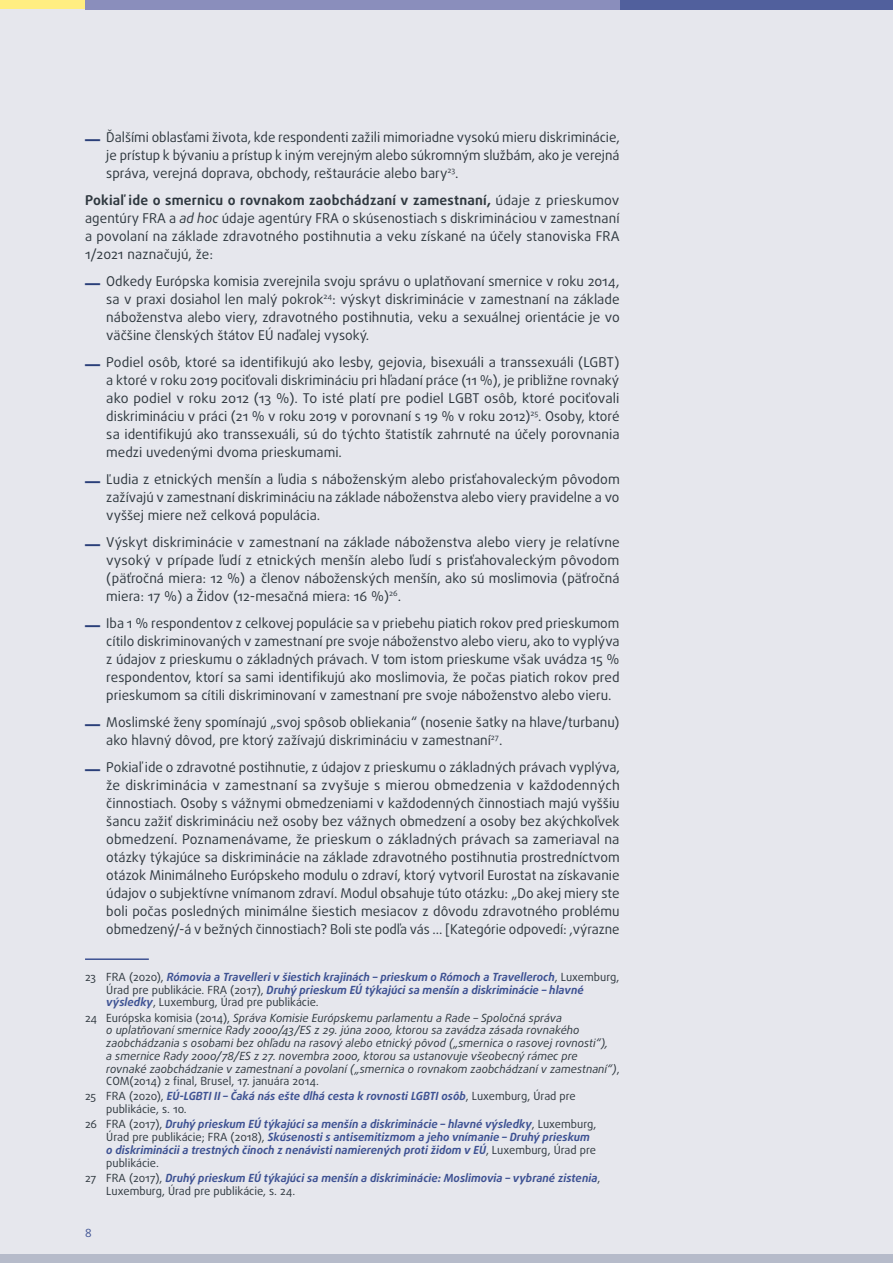
<style>
.page{position:relative;width:893px;height:1263px;background:#fff}
.page>*{position:absolute;margin:0;border:0;box-sizing:border-box;transform-origin:0 0}
.BODYTEXT{font:13.5px/18px "Daxline Pro";color:#2f383f;text-align:justify}
.endnotes{font:italic 700 11.25px/12.8px "Daxline Pro";color:#3e5293}
.endnotes-2{font:italic 11.25px/12.8px "Daxline Pro";color:#2f383f}
.t1{font:11.25px "Daxline Pro";color:#3e5293}
.s1{font-weight:700;font-size:18px;color:#2a3f79}
.s2{font-weight:700}
.s3{font-style:italic}
.s4{font-weight:400;font-style:normal;color:#2f383f}
.s5{font-style:normal}
</style>
<div class="page">
<div style="left:0;top:9px;width:893px;height:1249px;background:#e6e7ed"></div>
<div style="left:0;top:1254px;width:893px;height:9px;background:#b6bbca"></div>
<div style="left:393px;top:0;width:500px;height:10px;background:#51609d"></div>
<div style="left:85px;top:0;width:535px;height:10px;background:#8a8ebc"></div>
<div style="left:0;top:0;width:85px;height:9px;background:#ffee81"></div>
<hr style="left:85px;top:958px;width:64px;height:2px;background:#3e5293">
<p class="BODYTEXT" style="left:106px;top:128px;width:515px;text-indent:-21px"><span class="s1">―</span> Ďalšími oblasťami života, kde respondenti zažili mimoriadne vysokú mieru diskriminácie, je prístup k bývaniu a prístup k iným verejným alebo súkromným službám, ako je verejná správa, verejná doprava, obchody, reštaurácie alebo bary<sup>23</sup>.</p>
<p class="BODYTEXT" style="left:85px;top:191px;width:536px"><span class="s2">Pokiaľ ide o smernicu o rovnakom zaobchádzaní v zamestnaní,</span> údaje z prieskumov agentúry FRA a <span class="s3">ad hoc</span> údaje agentúry FRA o skúsenostiach s diskrimináciou v zamestnaní a povolaní na základe zdravotného postihnutia a veku získané na účely stanoviska FRA 1/2021 naznačujú, že:</p>
<p class="BODYTEXT" style="left:106px;top:272px;width:515px;text-indent:-21px"><span class="s1">―</span> Odkedy Európska komisia zverejnila svoju správu o uplatňovaní smernice v roku 2014, sa v praxi dosiahol len malý pokrok<sup>24</sup>: výskyt diskriminácie v zamestnaní na základe náboženstva alebo viery, zdravotného postihnutia, veku a sexuálnej orientácie je vo väčšine členských štátov EÚ naďalej vysoký.</p>
<p class="BODYTEXT" style="left:106px;top:353px;width:515px;text-indent:-21px"><span class="s1">―</span> Podiel osôb, ktoré sa identifikujú ako lesby, gejovia, bisexuáli a transsexuáli (LGBT) a ktoré v roku 2019 pociťovali diskrimináciu pri hľadaní práce (11 %), je približne rovnaký ako podiel v roku 2012 (13 %). To isté platí pre podiel LGBT osôb, ktoré pociťovali diskrimináciu v práci (21 % v roku 2019 v porovnaní s 19 % v roku 2012)<sup>25</sup>. Osoby, ktoré sa identifikujú ako transsexuáli, sú do týchto štatistík zahrnuté na účely porovnania medzi uvedenými dvoma prieskumami.</p>
<p class="BODYTEXT" style="left:106px;top:470px;width:515px;text-indent:-21px"><span class="s1">―</span> Ľudia z etnických menšín a ľudia s náboženským alebo prisťahovaleckým pôvodom zažívajú v zamestnaní diskrimináciu na základe náboženstva alebo viery pravidelne a vo vyššej miere než celková populácia.</p>
<p class="BODYTEXT" style="left:106px;top:533px;width:515px;text-indent:-21px"><span class="s1">―</span> Výskyt diskriminácie v zamestnaní na základe náboženstva alebo viery je relatívne vysoký v prípade ľudí z etnických menšín alebo ľudí s prisťahovaleckým pôvodom (päťročná miera: 12 %) a členov náboženských menšín, ako sú moslimovia (päťročná miera: 17 %) a Židov (12-mesačná miera: 16 %)<sup>26</sup>.</p>
<p class="BODYTEXT" style="left:106px;top:614px;width:515px;text-indent:-21px"><span class="s1">―</span> Iba 1 % respondentov z celkovej populácie sa v priebehu piatich rokov pred prieskumom cítilo diskriminovaných v zamestnaní pre svoje náboženstvo alebo vieru, ako to vyplýva z údajov z prieskumu o základných právach. V tom istom prieskume však uvádza 15 % respondentov, ktorí sa sami identifikujú ako moslimovia, že počas piatich rokov pred prieskumom sa cítili diskriminovaní v zamestnaní pre svoje náboženstvo alebo vieru.</p>
<p class="BODYTEXT" style="left:106px;top:713px;width:515px;text-indent:-21px"><span class="s1">―</span> Moslimské ženy spomínajú „svoj spôsob obliekania“ (nosenie šatky na hlave/turbanu) ako hlavný dôvod, pre ktorý zažívajú diskrimináciu v zamestnaní<sup>27</sup>.</p>
<p class="BODYTEXT" style="left:106px;top:758px;width:515px;text-indent:-21px"><span class="s1">―</span> Pokiaľ ide o zdravotné postihnutie, z údajov z prieskumu o základných právach vyplýva, že diskriminácia v zamestnaní sa zvyšuje s mierou obmedzenia v každodenných činnostiach. Osoby s vážnymi obmedzeniami v každodenných činnostiach majú vyššiu šancu zažiť diskrimináciu než osoby bez vážnych obmedzení a osoby bez akýchkoľvek obmedzení. Poznamenávame, že prieskum o základných právach sa zameriaval na otázky týkajúce sa diskriminácie na základe zdravotného postihnutia prostredníctvom otázok Minimálneho Európskeho modulu o zdraví, ktorý vytvoril Eurostat na získavanie údajov o subjektívne vnímanom zdraví. Modul obsahuje túto otázku: „Do akej miery ste boli počas posledných minimálne šiestich mesiacov z dôvodu zdravotného problému obmedzený/-á v bežných činnostiach? Boli ste podľa vás ... [Kategórie odpovedí: ,výrazne</p>
<p class="endnotes" style="left:106px;top:970px;width:515px;text-indent:-21px"><span class="s4">23 FRA (2020),</span> Rómovia a Travelleri v šiestich krajinách – prieskum o Rómoch a Travelleroch<span class="s4">, Luxemburg,<br>Úrad pre publikácie. FRA (2017),</span> Druhý prieskum EÚ týkajúci sa menšín a diskriminácie – hlavné výsledky<span class="s4">, Luxemburg, Úrad pre publikácie.</span></p>
<p class="endnotes-2" style="left:106px;top:1011px;width:515px;text-indent:-21px"><span class="s5">24 Európska komisia (2014),</span> Správa Komisie Európskemu parlamentu a Rade – Spoločná správa<br>o uplatňovaní smernice Rady 2000/43/ES z 29. júna 2000, ktorou sa zavádza zásada rovnakého zaobchádzania s osobami bez ohľadu na rasový alebo etnický pôvod („smernica o rasovej rovnosti“),<br>a smernice Rady 2000/78/ES z 27. novembra 2000, ktorou sa ustanovuje všeobecný rámec pre rovnaké zaobchádzanie v zamestnaní a povolaní („smernica o rovnakom zaobchádzaní v zamestnaní“)<span class="s5">, COM(2014) 2 final, Brusel, 17. januára 2014.</span></p>
<p class="endnotes" style="left:106px;top:1090px;width:471px;text-indent:-21px"><span class="s4">25 FRA (2020),</span> EÚ-LGBTI II – Čaká nás ešte dlhá cesta k rovnosti LGBTI osôb<span class="s4">, Luxemburg, Úrad pre publikácie, s. 10.</span></p>
<p class="endnotes" style="left:106px;top:1118px;width:492px;text-indent:-21px"><span class="s4">26 FRA (2017),</span> Druhý prieskum EÚ týkajúci sa menšín a diskriminácie – hlavné výsledky<span class="s4">, Luxemburg, Úrad pre publikácie; FRA (2018),</span> Skúsenosti s antisemitizmom a jeho vnímanie – Druhý prieskum o diskriminácii a trestných činoch z nenávisti namierených proti židom v EÚ<span class="s4">, Luxemburg, Úrad pre publikácie.</span></p>
<p class="endnotes" style="left:106px;top:1171px;width:495px;text-indent:-21px"><span class="s4">27 FRA (2017),</span> Druhý prieskum EÚ týkajúci sa menšín a diskriminácie: Moslimovia – vybrané zistenia<span class="s4">,<br>Luxemburg, Úrad pre publikácie, s. 24.</span></p>
<p class="t1" style="left:85px;top:1225px;width:8px">8</p>
</div>
